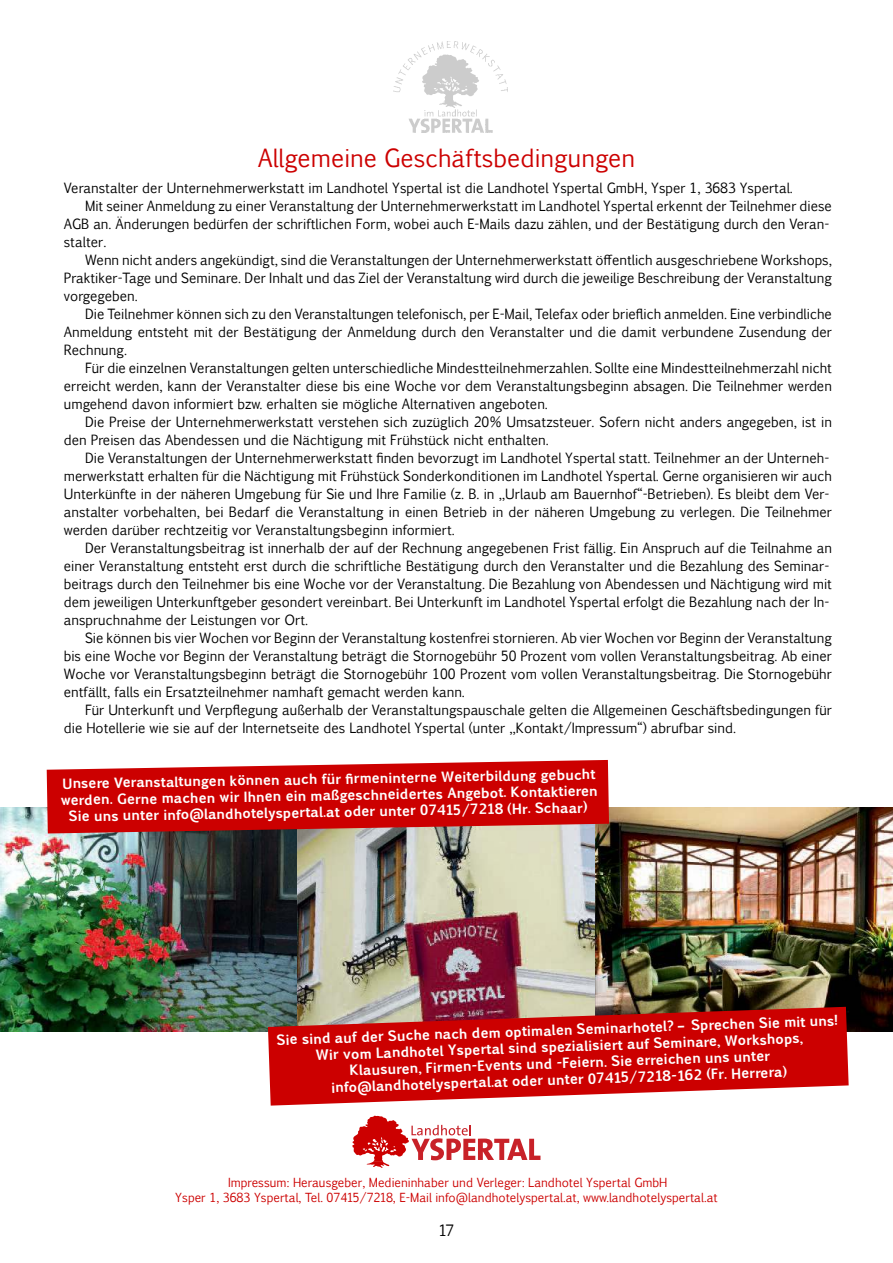
<style>
.page{position:relative;width:893px;height:1263px;background:#fff}
.page>*{position:absolute;margin:0;border:0;box-sizing:border-box;transform-origin:0 0}
.t1{font:24px "Pigiarniq";color:#c00}
.t2{font:15px "Pigiarniq";color:#000}
.t3{font:13.5px "Pigiarniq";color:#000}
.t4{font:700 13.5px/16.5px "Pigiarniq";color:#fff;text-align:center}
.t5{font:12px/14.4px "Pigiarniq";color:#c00;text-align:center}
</style>
<div class="page">
<img style="left:394px;top:42px;width:113px;height:90px">
<svg style="left:352px;top:1116px;width:188px;height:52px"></svg>
<img style="left:0;top:808px;width:298px;height:223px">
<img style="left:298px;top:833px;width:297px;height:174px">
<img style="left:595px;top:808px;width:298px;height:223px">
<svg style="left:47px;top:760px;width:562px;height:73px;background:#cc1a1a"></svg>
<svg style="left:268px;top:1007px;width:581px;height:98px;background:#cb2625"></svg>
<h1 class="t1" style="left:258px;top:147px;width:379px">Allgemeine Geschäftsbedingungen</h1>
<p class="t3" style="left:64px;top:182px;width:731px">Veranstalter der Unternehmerwerkstatt im Landhotel Yspertal ist die Landhotel Yspertal GmbH, Ysper 1, 3683 Yspertal.</p>
<p class="t3" style="left:85px;top:200px;width:748px">Mit seiner Anmeldung zu einer Veranstaltung der Unternehmerwerkstatt im Landhotel Yspertal erkennt der Teilnehmer diese</p>
<p class="t3" style="left:64px;top:218px;width:767px">AGB an. Änderungen bedürfen der schriftlichen Form, wobei auch E-Mails dazu zählen, und der Bestätigung durch den Veran-</p>
<p class="t3" style="left:64px;top:236px;width:44px">stalter.</p>
<p class="t3" style="left:85px;top:254px;width:748px">Wenn nicht anders angekündigt, sind die Veranstaltungen der Unternehmerwerkstatt öffentlich ausgeschriebene Workshops,</p>
<p class="t3" style="left:64px;top:272px;width:770px">Praktiker-Tage und Seminare. Der Inhalt und das ziel der Veranstaltung wird durch die jeweilige Beschreibung der Veranstaltung</p>
<p class="t3" style="left:64px;top:290px;width:75px">vorgegeben.</p>
<p class="t3" style="left:85px;top:308px;width:748px">Die Teilnehmer können sich zu den Veranstaltungen telefonisch, per E-Mail, Telefax oder brieflich anmelden. Eine verbindliche</p>
<p class="t3" style="left:64px;top:326px;width:770px">Anmeldung entsteht mit der Bestätigung der Anmeldung durch den Veranstalter und die damit verbundene zusendung der</p>
<p class="t3" style="left:64px;top:344px;width:65px">Rechnung.</p>
<p class="t3" style="left:85px;top:362px;width:748px">Für die einzelnen Veranstaltungen gelten unterschiedliche Mindestteilnehmerzahlen. Sollte eine Mindestteilnehmerzahl nicht</p>
<p class="t3" style="left:64px;top:380px;width:770px">erreicht werden, kann der Veranstalter diese bis eine Woche vor dem Veranstaltungsbeginn absagen. Die Teilnehmer werden</p>
<p class="t3" style="left:64px;top:398px;width:486px">umgehend davon informiert bzw. erhalten sie mögliche Alternativen angeboten.</p>
<p class="t3" style="left:85px;top:416px;width:748px">Die Preise der Unternehmerwerkstatt verstehen sich zuzüglich 20% Umsatzsteuer. Sofern nicht anders angegeben, ist in</p>
<p class="t3" style="left:64px;top:434px;width:486px">den Preisen das Abendessen und die Nächtigung mit Frühstück nicht enthalten.</p>
<p class="t3" style="left:85px;top:452px;width:746px">Die Veranstaltungen der Unternehmerwerkstatt finden bevorzugt im Landhotel Yspertal statt. Teilnehmer an der Unterneh-</p>
<p class="t3" style="left:64px;top:470px;width:770px">merwerkstatt erhalten für die Nächtigung mit Frühstück Sonderkonditionen im Landhotel Yspertal. Gerne organisieren wir auch</p>
<p class="t3" style="left:64px;top:488px;width:767px">Unterkünfte in der näheren Umgebung für Sie und Ihre Familie (z. B. in „Urlaub am Bauernhof“-Betrieben). Es bleibt dem Ver-</p>
<p class="t3" style="left:64px;top:506px;width:770px">anstalter vorbehalten, bei Bedarf die Veranstaltung in einen Betrieb in der näheren Umgebung zu verlegen. Die Teilnehmer</p>
<p class="t3" style="left:64px;top:524px;width:393px">werden darüber rechtzeitig vor Veranstaltungsbeginn informiert.</p>
<p class="t3" style="left:85px;top:542px;width:748px">Der Veranstaltungsbeitrag ist innerhalb der auf der Rechnung angegebenen Frist fällig. Ein Anspruch auf die Teilnahme an</p>
<p class="t3" style="left:64px;top:560px;width:767px">einer Veranstaltung entsteht erst durch die schriftliche Bestätigung durch den Veranstalter und die Bezahlung des Seminar-</p>
<p class="t3" style="left:64px;top:578px;width:770px">beitrags durch den Teilnehmer bis eine Woche vor der Veranstaltung. Die Bezahlung von Abendessen und Nächtigung wird mit</p>
<p class="t3" style="left:64px;top:596px;width:767px">dem jeweiligen Unterkunftgeber gesondert vereinbart. Bei Unterkunft im Landhotel Yspertal erfolgt die Bezahlung nach der In-</p>
<p class="t3" style="left:64px;top:614px;width:246px">anspruchnahme der Leistungen vor ort.</p>
<p class="t3" style="left:85px;top:632px;width:748px">Sie können bis vier Wochen vor Beginn der Veranstaltung kostenfrei stornieren. Ab vier Wochen vor Beginn der Veranstaltung</p>
<p class="t3" style="left:64px;top:650px;width:770px">bis eine Woche vor Beginn der Veranstaltung beträgt die Stornogebühr 50 Prozent vom vollen Veranstaltungsbeitrag. Ab einer</p>
<p class="t3" style="left:64px;top:668px;width:770px">Woche vor Veranstaltungsbeginn beträgt die Stornogebühr 100 Prozent vom vollen Veranstaltungsbeitrag. Die Stornogebühr</p>
<p class="t3" style="left:64px;top:686px;width:403px">entfällt, falls ein Ersatzteilnehmer namhaft gemacht werden kann.</p>
<p class="t3" style="left:85px;top:704px;width:748px">Für Unterkunft und Verpflegung außerhalb der Veranstaltungspauschale gelten die Allgemeinen Geschäftsbedingungen für</p>
<p class="t3" style="left:64px;top:722px;width:674px">die Hotellerie wie sie auf der Internetseite des Landhotel Yspertal (unter „Kontakt/Impressum“) abrufbar sind.</p>
<p class="t4" style="left:60px;top:776px;width:539px;rotate:-1deg">Unsere Veranstaltungen können auch für fi rmeninterne Weiterbildung gebucht werden. gerne machen wir Ihnen ein maßgeschneidertes Angebot. Kontaktieren<br>Sie uns unter info@landhotelyspertal.at oder unter 07415/7218 (Hr. Schaar)</p>
<p class="t4" style="left:277px;top:1032px;width:563px;rotate:-2deg">Sie sind auf der Suche nach dem optimalen Seminarhotel? – Sprechen Sie mit uns!<br>Wir vom Landhotel Yspertal sind spezialisiert auf Seminare, Workshops, Klausuren, Firmen-Events und -Feiern. Sie erreichen uns unter info@landhotelyspertal.at oder unter 07415/7218-162 (Fr. Herrera)</p>
<p class="t5" style="left:175px;top:1176px;width:544px">Impressum: Herausgeber, Medieninhaber und Verleger: Landhotel Yspertal GmbH<br>Ysper 1, 3683 Yspertal, Tel. 07415/7218, E-Mail info@landhotelyspertal.at, www.landhotelyspertal.at</p>
<p class="t2" style="left:439px;top:1223px;width:17px">17</p>
</div>
